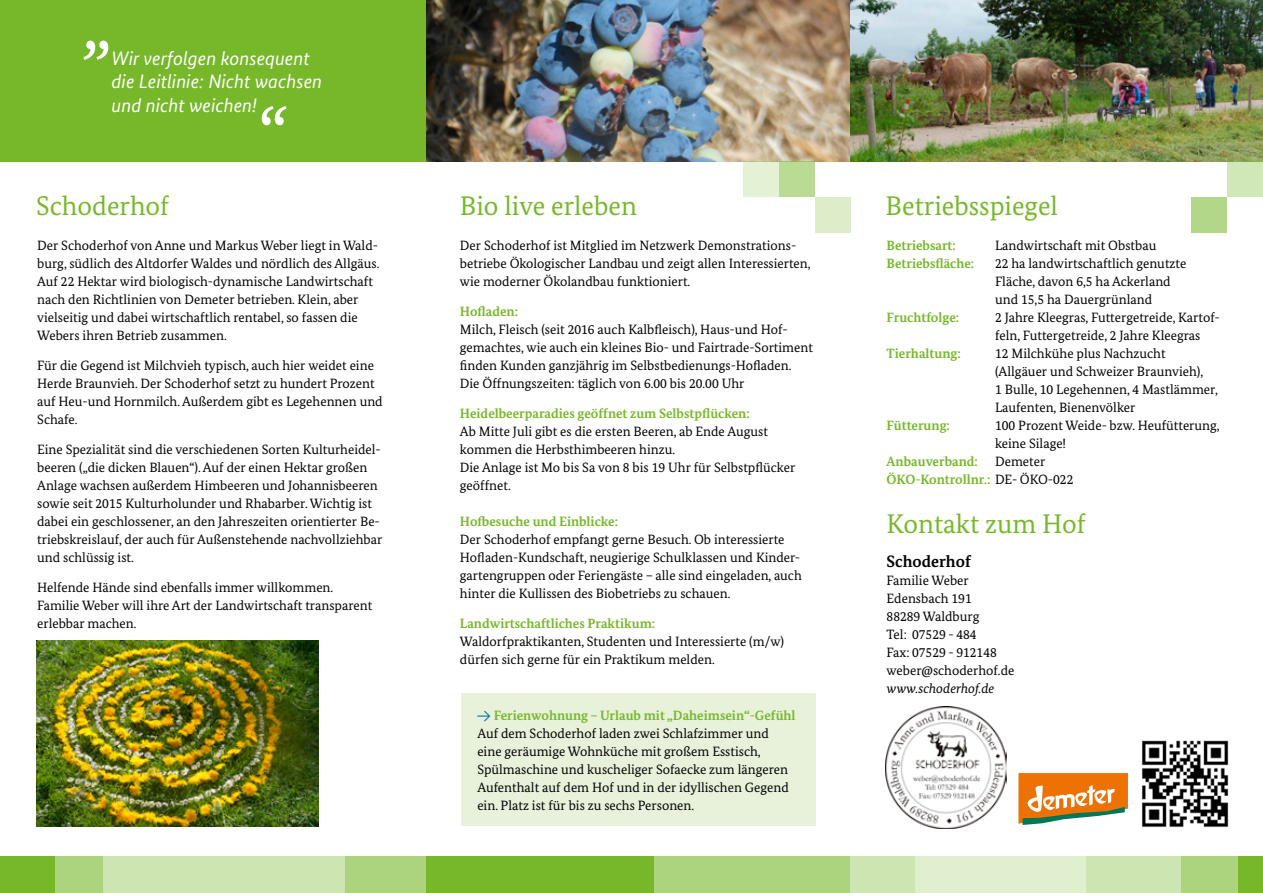
<style>
.page{position:relative;width:1263px;height:893px;background:#fff}
.page>*{position:absolute;margin:0;border:0;box-sizing:border-box;transform-origin:0 0}
.t1{font:27px "Bundes Serif";color:#76b82a}
.t2{font:italic 19.5px/23.4px "Bundes Sans";color:#fff}
.t3{font:700 16.5px "Bundes Serif";color:#000}
.t4{font:13.5px/18px "Bundes Serif";color:#000}
.t5{font:700 13.5px "Bundes Serif";color:#76b82a}
.t6{font:italic 13.5px "Bundes Serif";color:#000}
.s1{font-family:"The Mix Expert";color:#0075a0}
.s2{font-weight:700;color:#76b82a}
</style>
<div class="page">
<img style="left:425px;top:0;width:838px;height:162px">
<div style="left:0;top:0;width:425px;height:162px;background:#76b82a"></div>
<div style="left:0;top:856px;width:1263px;height:37px;background:#76b82a"></div>
<div style="left:461px;top:693px;width:354px;height:133px;background:#e8f1da"></div>
<div style="left:55px;top:856px;width:48px;height:37px;background:#acd47e"></div>
<svg style="left:103px;top:856px;width:322px;height:37px;background:#c4e0a4"></svg>
<svg style="left:1086px;top:856px;width:151px;height:37px;background:#c0de9e"></svg>
<svg style="left:655px;top:856px;width:431px;height:37px;background:#c5e1a5"></svg>
<div style="left:1191px;top:197px;width:36px;height:36px;background:#b2d788"></div>
<div style="left:1227px;top:161px;width:36px;height:36px;background:#d0e7b7"></div>
<div style="left:815px;top:197px;width:35px;height:36px;background:#ddedca"></div>
<div style="left:743px;top:161px;width:36px;height:36px;background:#e4f1d5"></div>
<div style="left:779px;top:161px;width:36px;height:36px;background:#badb94"></div>
<img style="left:36px;top:641px;width:282px;height:185px">
<img style="left:1142px;top:740px;width:86px;height:88px">
<svg style="left:83px;top:41px;width:25px;height:19px"></svg>
<svg style="left:262px;top:106px;width:25px;height:19px"></svg>
<svg style="left:1018px;top:773px;width:110px;height:52px"></svg>
<img style="left:885px;top:707px;width:122px;height:121px">
<h2 class="t2" style="left:112px;top:46px;width:212px">Wir verfolgen konsequent die Leitlinie: Nicht wachsen und nicht weichen!</h2>
<h1 class="t1" style="left:36px;top:190px;width:135px">Schoderhof</h1>
<p class="t4" style="left:37px;top:236px;width:344px">Der Schoderhof von Anne und Markus Weber liegt in Wald&shy;burg, südlich des Altdorfer Waldes und nördlich des Allgäus.<br>Auf 22 Hektar wird biologisch-dynamische Landwirtschaft nach den Richtlinien von Demeter betrieben. Klein, aber vielseitig und dabei wirtschaftlich rentabel, so fassen die Webers ihren Betrieb zusammen.</p>
<p class="t4" style="left:37px;top:356px;width:347px">Für die Gegend ist Milchvieh typisch, auch hier weidet eine Herde Braunvieh. Der Schoderhof setzt zu hundert Prozent auf Heu-und Hornmilch. Außerdem gibt es Legehennen und Schafe.</p>
<p class="t4" style="left:37px;top:440px;width:347px">Eine Spezialität sind die verschiedenen Sorten Kulturheidel&shy;beeren („die dicken Blauen“). Auf der einen Hektar großen Anlage wachsen außerdem Himbeeren und Johannisbeeren sowie seit 2015 Kulturholunder und Rhabarber. Wichtig ist dabei ein geschlossener, an den Jahreszeiten orientierter Be&shy;triebskreislauf, der auch für Außenstehende nachvollziehbar und schlüssig ist.</p>
<p class="t4" style="left:37px;top:578px;width:337px">Helfende Hände sind ebenfalls immer willkommen.<br>Familie Weber will ihre Art der Landwirtschaft transparent erlebbar machen.</p>
<h1 class="t1" style="left:460px;top:190px;width:179px">Bio live erleben</h1>
<h1 class="t1" style="left:885px;top:190px;width:174px">Betriebsspiegel</h1>
<p class="t4" style="left:460px;top:236px;width:352px">Der Schoderhof ist Mitglied im Netzwerk Demonstrations&shy;betriebe Ökologischer Landbau und zeigt allen Interessierten, wie moderner Ökolandbau funktioniert.</p>
<p class="t5" style="left:460px;top:303px;width:60px">Hofladen:</p>
<p class="t4" style="left:460px;top:320px;width:354px">Milch, Fleisch (seit 2016 auch Kalbfleisch), Haus-und Hof&shy;gemachtes, wie auch ein kleines Bio- und Fairtrade-Sortiment finden Kunden ganzjährig im Selbstbedienungs-Hofladen.<br>Die Öffnungszeiten: täglich von 6.00 bis 20.00 Uhr</p>
<p class="t5" style="left:460px;top:405px;width:291px">Heidelbeerparadies geöffnet zum Selbstpflücken:</p>
<p class="t4" style="left:460px;top:422px;width:337px">Ab Mitte Juli gibt es die ersten Beeren, ab Ende August kommen die Herbsthimbeeren hinzu.<br>Die Anlage ist Mo bis Sa von 8 bis 19 Uhr für Selbstpflücker geöffnet.</p>
<p class="t5" style="left:460px;top:513px;width:160px">Hofbesuche und Einblicke:</p>
<p class="t4" style="left:460px;top:530px;width:343px">Der Schoderhof empfangt gerne Besuch. Ob interessierte Hofladen-Kundschaft, neugierige Schulklassen und Kinder&shy;gartengruppen oder Feriengäste – alle sind eingeladen, auch hinter die Kullissen des Biobetriebs zu schauen.</p>
<p class="t5" style="left:460px;top:615px;width:197px">Landwirtschaftliches Praktikum:</p>
<p class="t4" style="left:460px;top:632px;width:325px">Waldorfpraktikanten, Studenten und Interessierte (m/w) dürfen sich gerne für ein Praktikum melden.</p>
<p class="t4" style="left:477px;top:706px;width:320px"><span class="s1">Y</span> <span class="s2">Ferienwohnung – Urlaub mit „Daheimsein“-Gefühl </span>Auf dem Schoderhof laden zwei Schlafzimmer und eine geräumige Wohnküche mit großem Esstisch, Spülmaschine und kuscheliger Sofaecke zum längeren Aufenthalt auf dem Hof und in der idyllischen Gegend ein. Platz ist für bis zu sechs Personen.</p>
<p class="t5" style="left:887px;top:237px;width:71px">Betriebsart:</p>
<p class="t4" style="left:995px;top:236px;width:163px">Landwirtschaft mit Obstbau</p>
<p class="t5" style="left:887px;top:255px;width:89px">Betriebsfläche:</p>
<p class="t4" style="left:995px;top:254px;width:193px">22 ha landwirtschaftlich genutzte<br>Fläche, davon 6,5 ha Ackerland und 15,5 ha Dauergrünland</p>
<p class="t5" style="left:887px;top:309px;width:74px">Fruchtfolge:</p>
<p class="t4" style="left:995px;top:308px;width:226px">2 Jahre Kleegras, Futtergetreide, Kartof&shy;feln, Futtergetreide, 2 Jahre Kleegras</p>
<p class="t5" style="left:887px;top:345px;width:76px">Tierhaltung:</p>
<p class="t4" style="left:995px;top:344px;width:224px">12 Milchkühe plus Nachzucht (Allgäuer und Schweizer Braunvieh),<br>1 Bulle, 10 Legehennen, 4 Mastlämmer,<br>Laufenten, Bienenvölker</p>
<p class="t5" style="left:887px;top:417px;width:65px">Fütterung:</p>
<p class="t4" style="left:995px;top:416px;width:226px">100 Prozent Weide- bzw. Heufütterung, keine Silage!</p>
<p class="t5" style="left:887px;top:453px;width:93px">Anbauverband:</p>
<p class="t4" style="left:887px;top:452px;width:188px;text-indent:108px">Demeter<br><span class="s2">ÖKO-Kontrollnr.:</span> DE- ÖKO-022</p>
<h1 class="t1" style="left:887px;top:507px;width:201px">Kontakt zum Hof</h1>
<p class="t3" style="left:887px;top:552px;width:86px">Schoderhof</p>
<p class="t4" style="left:887px;top:572px;width:129px">Familie Weber<br>Edensbach 191<br>88289 Waldburg<br>Tel: 07529 - 484<br>Fax: 07529 - 912148 weber@schoderhof.de</p>
<p class="t6" style="left:887px;top:680px;width:109px">www.schoderhof.de</p>
</div>
